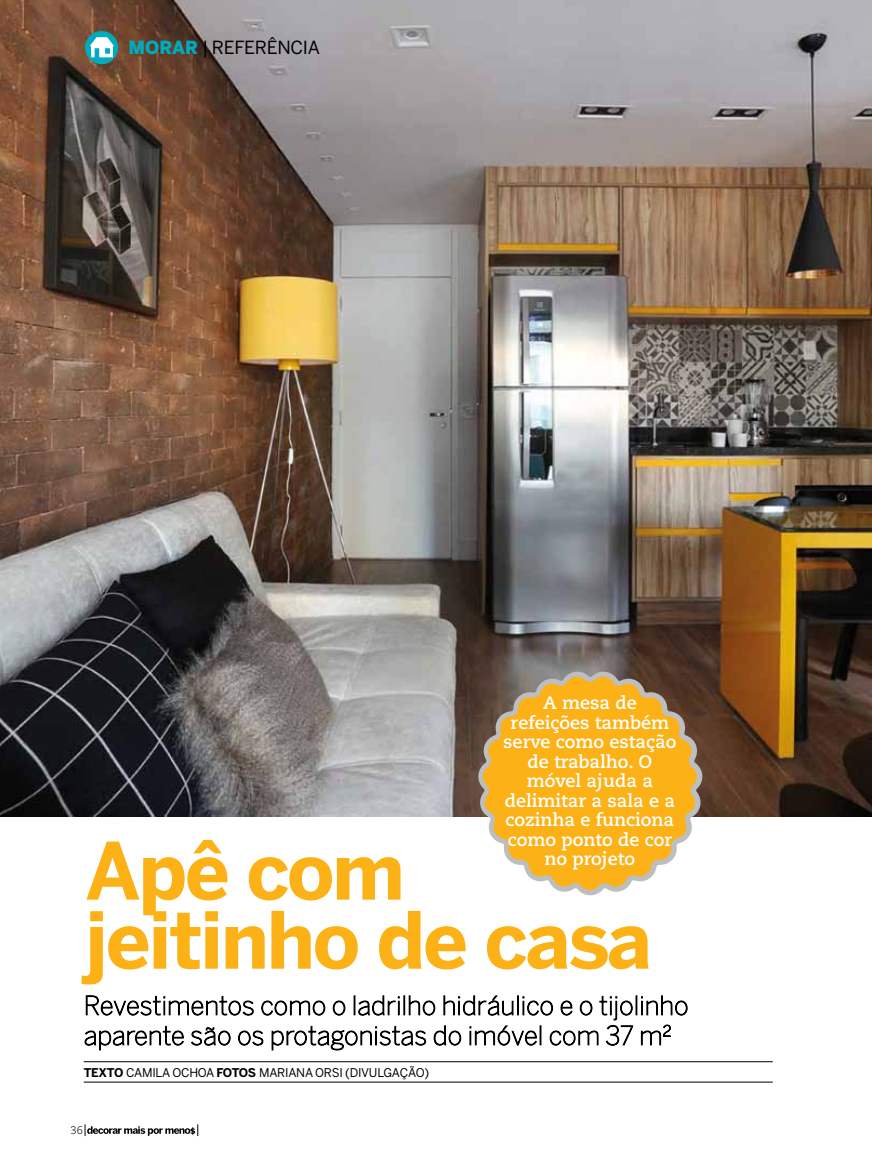
<style>
.page{position:relative;width:872px;height:1170px;background:#fff}
.page>*{position:absolute;margin:0;border:0;box-sizing:border-box;transform-origin:0 0}
.t1{font:700 78.15px/69px "Benton Sans";letter-spacing:-.03em;color:#fcb116}
.t2{font:700 18px/19.5px "Caecilia";color:#fff;text-align:center}
.t3{font:18px "Benton Sans";letter-spacing:-.02em;color:#000}
.t4{font:12px "Benton Sans";letter-spacing:-.02em;color:#000}
.t5{font:300 11.25px "Caecilia";color:#000}
.s1{font-weight:900;color:#00abbd}
.s2{font-weight:700}
</style>
<div class="page">
<svg style="left:85px;top:1124px;width:113px;height:11px"></svg>
<img style="left:0;top:0;width:872px;height:816px">
<hr style="left:84px;top:1061px;width:689px;height:1px;background:#000">
<hr style="left:84px;top:1081px;width:689px;height:1px;background:#000">
<div style="left:635px;top:995px;width:2px;height:20px;border:1px solid #000"></div>
<svg style="left:641px;top:995px;width:47px;height:21px"></svg>
<svg style="left:84px;top:995px;width:550px;height:55px"></svg>
<svg style="left:640px;top:1024px;width:31px;height:21px"></svg>
<div style="left:85px;top:31px;width:33px;height:33px;background:#00abbd;border-radius:50%"></div>
<svg style="left:90px;top:37px;width:24px;height:20px"></svg>
<svg style="left:478px;top:671px;width:224px;height:224px"></svg>
<svg style="left:481px;top:674px;width:217px;height:217px;background:#e7ae3d"></svg>
<p class="t3" style="left:128px;top:37px;width:193px"><span class="s1">MORAR</span> | REFERÊNCIA</p>
<p class="t2" style="left:503px;top:693px;width:175px">A mesa de refeições também serve como estação de trabalho. O móvel ajuda a delimitar a sala e a cozinha e funciona como ponto de cor no projeto</p>
<h1 class="t1" style="left:85px;top:835px;width:568px">Apê com jeitinho de casa</h1>
<p class="t4" style="left:84px;top:1065px;width:347px"><span class="s2">texto</span> CAMILA OCHOA <span class="s2">fotos</span> MARIANA ORSI (DIVULGAÇÃO)</p>
<p class="t5" style="left:70px;top:1123px;width:14px">36</p>
</div>
